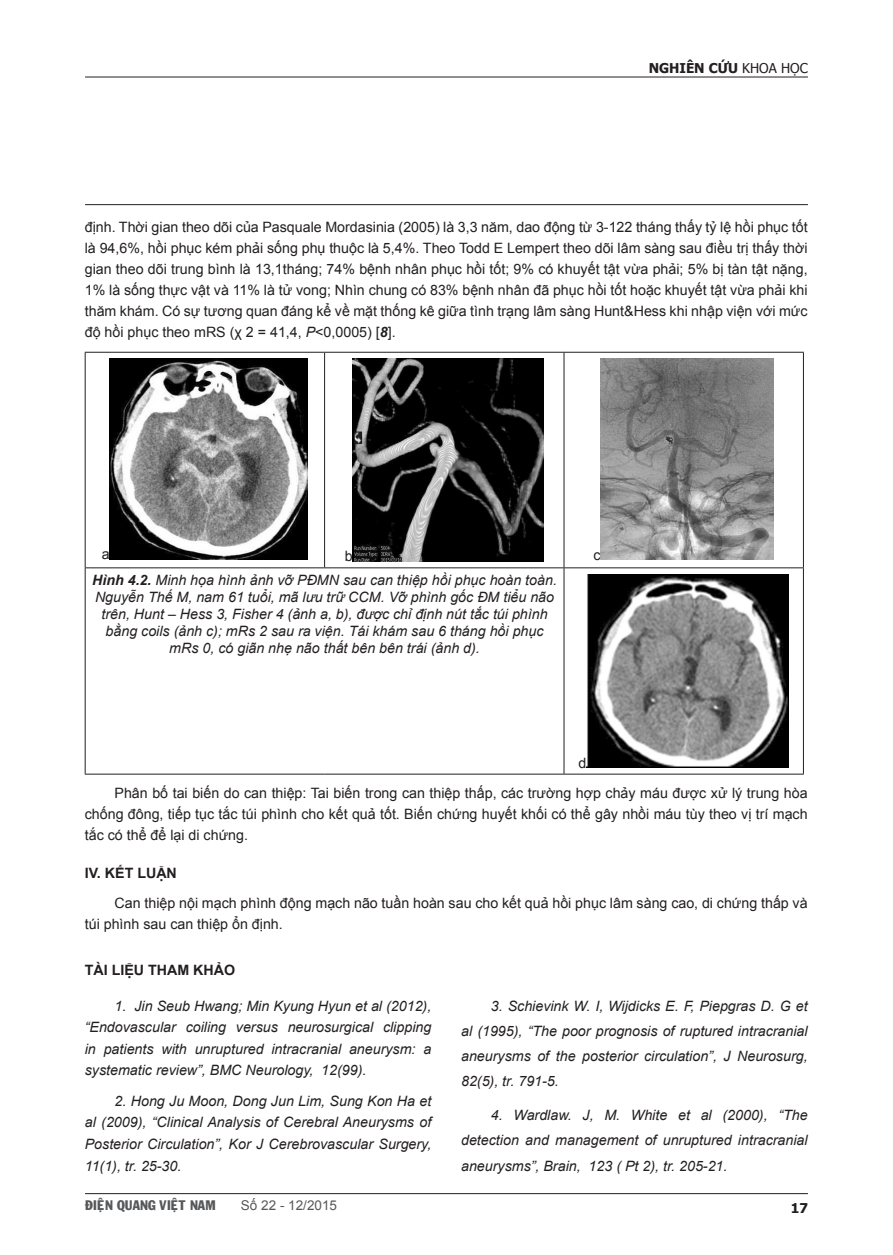
<style>
.page{position:relative;width:893px;height:1255px;background:#fff}
.page>*{position:absolute;margin:0;border:0;box-sizing:border-box;transform-origin:0 0}
.bd{font:14.25px/21px "Arial";color:#231f20;text-align:justify}
.bd-2{font:italic 14.25px/21.6px "Arial";color:#231f20;text-align:justify}
.phan_1_lon{font:700 14.25px "Arial";color:#231f20}
.t1{font:13.5px "VNI Franko";color:#57585a}
.t2{font:700 13.5px "Tahoma";color:#231f20}
.t3{font:13.5px "Arial";color:#57585a}
.s1{font-weight:400}
.s2{font-style:italic}
.s3{font-weight:700;font-style:italic}
.s4{font-weight:700}
</style>
<div class="page">
<hr style="left:85px;top:1193px;width:723px;height:1px;background:#231f20">
<hr style="left:85px;top:77px;width:723px;height:1px;background:#231f20">
<hr style="left:85px;top:204px;width:723px;height:1px;background:#231f20">
<hr style="left:85px;top:352px;width:240px;height:1px;background:#231f20">
<hr style="left:85px;top:352px;width:1px;height:215px;background:#231f20">
<hr style="left:325px;top:352px;width:239px;height:1px;background:#231f20">
<hr style="left:324px;top:352px;width:1px;height:215px;background:#231f20">
<hr style="left:564px;top:352px;width:240px;height:1px;background:#231f20">
<hr style="left:564px;top:352px;width:1px;height:215px;background:#231f20">
<hr style="left:803px;top:352px;width:1px;height:215px;background:#231f20">
<hr style="left:85px;top:567px;width:240px;height:1px;background:#231f20">
<hr style="left:85px;top:568px;width:1px;height:205px;background:#231f20">
<hr style="left:325px;top:567px;width:239px;height:1px;background:#231f20">
<hr style="left:564px;top:567px;width:240px;height:1px;background:#231f20">
<hr style="left:564px;top:568px;width:1px;height:205px;background:#231f20">
<hr style="left:803px;top:568px;width:1px;height:205px;background:#231f20">
<hr style="left:85px;top:773px;width:240px;height:1px;background:#231f20">
<hr style="left:325px;top:773px;width:239px;height:1px;background:#231f20">
<hr style="left:564px;top:773px;width:240px;height:1px;background:#231f20">
<img style="left:110px;top:358px;width:198px;height:201px">
<img style="left:353px;top:358px;width:191px;height:203px">
<img style="left:601px;top:358px;width:173px;height:201px">
<img style="left:587px;top:574px;width:202px;height:193px">
<p class="t2" style="left:649px;top:59px;width:161px">NGHIÊN CỨU <span class="s1">KHOA HỌC</span></p>
<p class="bd" style="left:85px;top:217px;width:724px">định. Thời gian theo dõi của Pasquale Mordasinia (2005) là 3,3 năm, dao động từ 3-122 tháng thấy tỷ lệ hồi phục tốt là 94,6%, hồi phục kém phải sống phụ thuộc là 5,4%. Theo Todd E Lempert theo dõi lâm sàng sau điều trị thấy thời gian theo dõi trung bình là 13,1tháng; 74% bệnh nhân phục hồi tốt; 9% có khuyết tật vừa phải; 5% bị tàn tật nặng, 1% là sống thực vật và 11% là tử vong; Nhìn chung có 83% bệnh nhân đã phục hồi tốt hoặc khuyết tật vừa phải khi thăm khám. Có sự tương quan đáng kể về mặt thống kê giữa tình trạng lâm sàng Hunt&amp;Hess khi nhập viện với mức độ hồi phục theo mRS (χ 2 = 41,4, <span class="s2">P</span>&lt;0,0005) [<span class="s3">8</span>].</p>
<p class="bd" style="left:102px;top:544px;width:9px">a</p>
<p class="bd" style="left:345px;top:546px;width:9px">b</p>
<p class="bd" style="left:593px;top:544px;width:9px">c</p>
<p class="bd-2" style="left:92px;top:571px;width:466px;line-height:17.1px;text-align:center"><span class="s4">Hình 4.2.</span> Minh họa hình ảnh vỡ PĐMN sau can thiệp hồi phục hoàn toàn.<br>Nguyễn Thế M, nam 61 tuổi, mã lưu trữ CCM. Vỡ phình gốc ĐM tiểu não trên, Hunt – Hess 3, Fisher 4 (ảnh a, b), được chỉ định nút tắc túi phình bằng coils (ảnh c); mRs 2 sau ra viện. Tái khám sau 6 tháng hồi phục mRs 0, có giãn nhẹ não thất bên bên trái (ảnh d).</p>
<p class="bd" style="left:579px;top:752px;width:9px">d</p>
<p class="bd" style="left:85px;top:782px;width:724px;text-indent:30px">Phân bố tai biến do can thiệp: Tai biến trong can thiệp thấp, các trường hợp chảy máu được xử lý trung hòa chống đông, tiếp tục tắc tú i phì nh cho kết quả tốt. Biến chứng huyết khối có thể gây nhồi máu tùy theo vị trí mạch tắc có thể để lại di chứng.</p>
<p class="phan_1_lon" style="left:85px;top:863px;width:94px">IV. KẾT LUẬN</p>
<p class="bd" style="left:85px;top:892px;width:720px;text-indent:30px">Can thiệp nội mạch phì nh động mạch não tuần hoàn sau cho kết quả hồi phục lâm sàng cao, di chứng thấp và tú i phì nh sau can thiệp ổn định.</p>
<p class="phan_1_lon" style="left:85px;top:960px;width:152px">TÀI LIỆ U THAM KHẢO</p>
<p class="bd-2" style="left:85px;top:994px;width:348px;text-indent:30px">1. Jin Seub Hwang; Min Kyung Hyun et al (2012), “Endovascular coiling versus neurosurgical clipping in patients with unruptured intracranial aneurysm: a systematic review”, BMC Neurology, 12(99).</p>
<p class="bd-2" style="left:85px;top:1089px;width:348px;text-indent:30px">2. Hong Ju Moon, Dong Jun Lim, Sung Kon Ha et al (2009), “Clinical Analysis of Cerebral Aneurysms of Posterior Circulation”, Kor J Cerebrovascular Surgery, 11(1), tr. 25-30.</p>
<p class="bd-2" style="left:461px;top:993px;width:348px;line-height:25.2px;text-indent:30px">3. Schievink W. I, Wijdicks E. F, Piepgras D. G et al (1995), “The poor prognosis of ruptured intracranial aneurysms of the posterior circulation”, J Neurosurg, 82(5), tr. 791-5.</p>
<p class="bd-2" style="left:461px;top:1102px;width:348px;line-height:25.2px;text-indent:30px">4. Wardlaw. J, M. White et al (2000), “The detection and management of unruptured intracranial aneurysms”, Brain, 123 ( Pt 2), tr. 205-21.</p>
<p class="t1" style="left:85px;top:1194px;width:132px">ÑIEÄN QUANG VIEÄT NAM</p>
<p class="t3" style="left:241px;top:1196px;width:98px">Số 22 - 12/2015</p>
<p class="t2" style="left:791px;top:1198px;width:19px">17</p>
</div>
